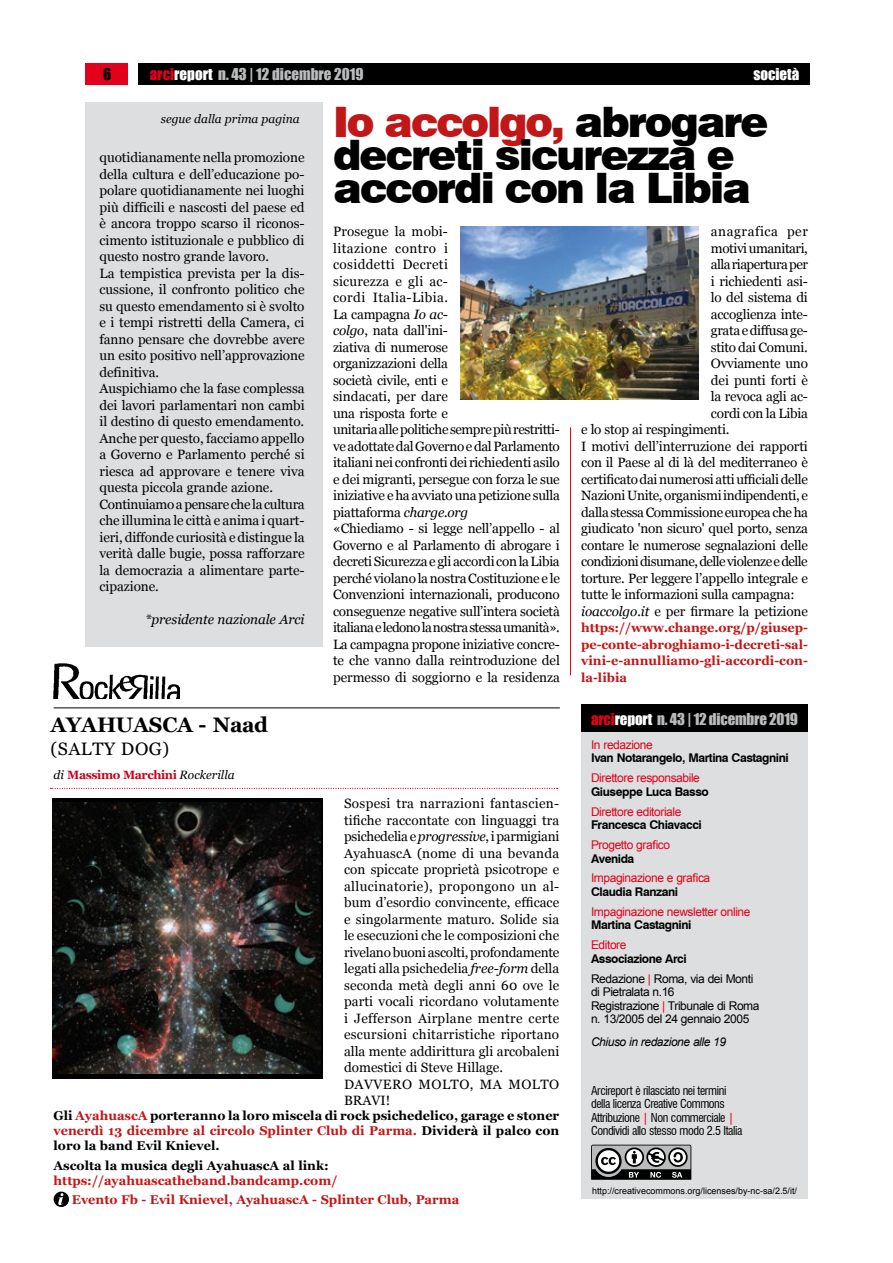
<style>
.page{position:relative;width:893px;height:1263px;background:#fff}
.page>*{position:absolute;margin:0;border:0;box-sizing:border-box;transform-origin:0 0}
.t1{font:900 42px/33px "Swiss 721 BT";letter-spacing:-.045em;color:#000}
.t2{font:700 21px "Georgia";letter-spacing:-.01em;color:#000}
.t3{font:18px "Georgia";color:#000}
.t4{font:15px "Impact";color:#b9bbbc}
.t5{font:15px "Impact";color:#fff}
.t6{font:15px "Impact";color:#000}
.t7{font:13.5px/16.5px "Georgia";letter-spacing:-.005em;color:#000}
.t8{font:13.5px "Georgia";letter-spacing:-.025em;color:#000}
.t9{font:13.5px "Georgia";letter-spacing:-.04em;color:#000}
.t10{font:italic 13.5px "Georgia";letter-spacing:-.005em;color:#000}
.t11{font:13.5px "Georgia";letter-spacing:-.03em;color:#000}
.t12{font:13.5px "Georgia";letter-spacing:.04em;color:#000}
.t13{font:700 12.75px/16.5px "Georgia";color:#c11718;text-align:justify}
.t14{font:700 12.75px/15px "Georgia";color:#000;text-align:justify}
.t15{font:12px "Arial";letter-spacing:-.035em;color:#e2001a}
.t16{font:700 12px "Swiss 721 BT";letter-spacing:-.035em;color:#000}
.t17{font:condensed 12px/13.5px "Swiss 721 BT";letter-spacing:-.035em;color:#000}
.t18{font:12px/13.5px "Arial";letter-spacing:-.035em;color:#000}
.t19{font:700 12px "Georgia";letter-spacing:-.035em;color:#c7001c}
.t20{font:italic 12px "Arial";letter-spacing:-.035em;color:#000}
.t21{font:italic 12px "Georgia";color:#000}
.t22{font:9px "Arial";color:#000}
.s1{color:#e2001a}
.s2{color:#fff}
.s3{color:#c11718}
.s4{font-style:italic}
.s5{font-weight:400;font-style:italic;color:#000}
</style>
<div class="page">
<div style="left:85px;top:64px;width:43px;height:21px;background:#e2001a"></div>
<div style="left:138px;top:64px;width:672px;height:21px;background:#000"></div>
<div style="left:85px;top:102px;width:237px;height:545px;background:#dddedf"></div>
<div style="left:581px;top:704px;width:227px;height:495px;background:#dddedf"></div>
<div style="left:581px;top:704px;width:227px;height:28px;background:#000"></div>
<svg style="left:591px;top:1145px;width:100px;height:35px"></svg>
<hr style="left:570px;top:427px;width:1px;height:248px;background:#e2001a">
<img style="left:54px;top:664px;width:126px;height:35px">
<div style="left:54px;top:1191px;width:15px;height:16px;background:#000;border-radius:50%"></div>
<svg style="left:58px;top:1193px;width:5px;height:12px"></svg>
<hr style="left:54px;top:707px;width:506px;height:1px;background:#000">
<svg style="left:50px;top:788px;width:508px;height:1px"></svg>
<div style="left:52px;top:798px;width:271px;height:281px;background:#000"></div>
<img style="left:52px;top:802px;width:269px;height:271px">
<img style="left:461px;top:226px;width:237px;height:173px">
<p class="t6" style="left:103px;top:62px;width:10px">6</p>
<p class="t4" style="left:150px;top:62px;width:215px"><span class="s1">arci</span><span class="s2">report</span> n. 43 | 12 dicembre 2019</p>
<p class="t5" style="left:753px;top:62px;width:48px">società</p>
<h1 class="t1" style="left:333px;top:105px;width:437px"><span class="s3">Io accolgo,</span> abrogare decreti sicurezza e accordi con la Libia</h1>
<p class="t7" style="left:333px;top:224px;width:228px">Prosegue la mobi-<br>litazione contro i<br>cosiddetti Decreti<br>sicurezza e gli ac-<br>cordi Italia-Libia.<br>La campagna <span class="s4">Io ac-<br>colgo</span>, nata dall'ini-<br>ziativa di numerose<br>organizzazioni della<br>società civile, enti e<br>sindacati, per dare<br>una risposta forte e<br>unitaria alle politiche sempre più restritti&shy;ve adottate dal Governo e dal Parlamento italiani nei confronti dei richiedenti asilo e dei migranti, persegue con forza le sue iniziative e ha avviato una petizione sulla piattaforma <span class="s4">charge.org<br></span>«Chiediamo - si legge nell’appello - al<br>Governo e al Parlamento di abrogare i decreti Sicurezza e gli accordi con la Libia perché violano la nostra Costituzione e le<br>Convenzioni internazionali, producono conseguenze negative sull’intera società italiana e ledono la nostra stessa umanità».<br>La campagna propone iniziative concre&shy;te che vanno dalla reintroduzione del permesso di soggiorno e la residenza</p>
<p class="t12" style="left:711px;top:224px;width:98px">anagrafica per</p>
<p class="t21" style="left:161px;top:111px;width:140px">segue dalla prima pagina</p>
<p class="t7" style="left:100px;top:150px;width:207px">quotidianamente nella promozione della cultura e dell’educazione po&shy;polare quotidianamente nei luoghi più difficili e nascosti del paese ed è ancora troppo scarso il riconos&shy;cimento istituzionale e pubblico di questo nostro grande lavoro.<br>La tempistica prevista per la dis&shy;cussione, il confronto politico che su questo emendamento si è svolto e i tempi ristretti della Camera, ci fanno pensare che dovrebbe avere un esito positivo nell’approvazione definitiva.<br>Auspichiamo che la fase complessa dei lavori parlamentari non cambi il destino di questo emendamento.<br>Anche per questo, facciamo appello a Governo e Parlamento perché si riesca ad approvare e tenere viva questa piccola grande azione.<br>Continuiamo a pensare che la cultura che illumina le città e anima i quart&shy;ieri, diffonde curiosità e distingue la verità dalle bugie, possa rafforzare la democrazia a alimentare parte&shy;cipazione.</p>
<p class="t10" style="left:145px;top:611px;width:161px">*presidente nazionale Arci</p>
<p class="t11" style="left:711px;top:240px;width:99px">motivi umanitari,</p>
<p class="t9" style="left:711px;top:257px;width:98px">alla riapertura per</p>
<p class="t7" style="left:711px;top:273px;width:98px">i richiedenti asi-</p>
<p class="t7" style="left:711px;top:290px;width:99px">lo del sistema di</p>
<p class="t7" style="left:711px;top:306px;width:99px">accoglienza inte-</p>
<p class="t8" style="left:711px;top:322px;width:99px">grata e diffusa ge-</p>
<p class="t7" style="left:711px;top:339px;width:99px">stito dai Comuni.</p>
<p class="t7" style="left:711px;top:356px;width:99px">Ovviamente uno</p>
<p class="t7" style="left:711px;top:372px;width:98px">dei punti forti è</p>
<p class="t7" style="left:711px;top:389px;width:99px">la revoca agli ac-</p>
<p class="t7" style="left:711px;top:405px;width:99px">cordi con la Libia</p>
<p class="t7" style="left:581px;top:422px;width:150px">e lo stop ai respingimenti.</p>
<p class="t7" style="left:581px;top:438px;width:228px">I motivi dell’interruzione dei rapporti</p>
<p class="t7" style="left:581px;top:455px;width:228px">con il Paese al di là del mediterraneo è</p>
<p class="t7" style="left:581px;top:471px;width:228px">certificato dai numerosi atti ufficiali delle</p>
<p class="t8" style="left:581px;top:487px;width:228px">Nazioni Unite, organismi indipendenti, e</p>
<p class="t8" style="left:581px;top:504px;width:228px">dalla stessa Commissione europea che ha</p>
<p class="t7" style="left:581px;top:521px;width:228px">giudicato 'non sicuro' quel porto, senza</p>
<p class="t7" style="left:581px;top:537px;width:228px">contare le numerose segnalazioni delle</p>
<p class="t9" style="left:581px;top:553px;width:228px">condizioni disumane, delle violenze e delle</p>
<p class="t7" style="left:581px;top:570px;width:228px">torture. Per leggere l’appello integrale e</p>
<p class="t7" style="left:581px;top:587px;width:215px">tutte le informazioni sulla campagna:</p>
<p class="t7" style="left:581px;top:603px;width:228px"><span class="s4">ioaccolgo.it</span> e per firmare la petizione</p>
<p class="t13" style="left:581px;top:620px;width:228px">https://www.change.org/p/giusep&shy;pe-conte-abroghiamo-i-decreti-sal&shy;vini-e-annulliamo-gli-accordi-con&shy;la-libia</p>
<h2 class="t2" style="left:50px;top:711px;width:219px">AYAHUASCA - Naad</h2>
<h3 class="t3" style="left:50px;top:737px;width:31px">(Salt</h3>
<h3 class="t3" style="left:104px;top:737px;width:67px">y Dog)</h3>
<p class="t19" style="left:54px;top:767px;width:183px"><span class="s5">di</span> Massimo Marchini <span class="s5">Rockerilla</span></p>
<p class="t7" style="left:344px;top:796px;width:217px">Sospesi tra narrazioni fantascien&shy;tifiche raccontate con linguaggi tra psichedelia e <span class="s4">progressive</span>, i parmigiani AyahuascA (nome di una bevanda con spiccate proprietà psicotrope e allucinatorie), propongono un al&shy;bum d’esordio convincente, efficace e singolarmente maturo. Solide sia le esecuzioni che le composizioni che rivelano buoni ascolti, profondamente legati alla psichedelia <span class="s4">free-form</span> della seconda metà degli anni 60 ove le parti vocali ricordano volutamente i Jefferson Airplane mentre certe escursioni chitarristiche riportano alla mente addirittura gli arcobaleni domestici di Steve Hillage.<br>DAVVERO MOLTO, MA MOLTO BRAVI!</p>
<p class="t14" style="left:54px;top:1108px;width:507px">Gli <span class="s3">AyahuascA</span> porteranno la loro miscela di rock psichedelico, garage e stoner <span class="s3">venerdì 13 dicembre al circolo Splinter Club di Parma.</span> Dividerà il palco con loro la band Evil Knievel.</p>
<p class="t14" style="left:54px;top:1158px;width:277px">Ascolta la musica degli AyahuascA al link:</p>
<p class="t13" style="left:72px;top:1171px;width:389px;line-height:19.2px;text-indent:-18px">https://ayahuascatheband.bandcamp.com/<br>Evento Fb - Evil Knievel, AyahuascA - Splinter Club, Parma</p>
<p class="t4" style="left:591px;top:707px;width:208px"><span class="s1">arci</span><span class="s2">report</span> n. 43 | 12 dicembre 2019</p>
<p class="t15" style="left:591px;top:737px;width:63px">In redazione</p>
<p class="t16" style="left:591px;top:751px;width:199px">Ivan Notarangelo, Martina Castagnini</p>
<p class="t15" style="left:591px;top:770px;width:110px">Direttore responsabile</p>
<p class="t16" style="left:591px;top:784px;width:119px">Giuseppe Luca Basso</p>
<p class="t15" style="left:591px;top:803px;width:92px">Direttore editoriale</p>
<p class="t16" style="left:591px;top:817px;width:112px">Francesca Chiavacci</p>
<p class="t15" style="left:591px;top:837px;width:81px">Progetto grafico</p>
<p class="t16" style="left:591px;top:851px;width:45px">Avenida</p>
<p class="t15" style="left:591px;top:870px;width:121px">Impaginazione e grafica</p>
<p class="t16" style="left:591px;top:884px;width:89px">Claudia Ranzani</p>
<p class="t15" style="left:591px;top:904px;width:161px">Impaginazione newsletter online</p>
<p class="t16" style="left:591px;top:918px;width:102px">Martina Castagnini</p>
<p class="t15" style="left:591px;top:937px;width:37px">Editore</p>
<p class="t16" style="left:591px;top:951px;width:97px">Associazione Arci</p>
<p class="t18" style="left:591px;top:972px;width:170px">Redazione <span class="s1">|</span> Roma, via dei Monti di Pietralata n.16<br>Registrazione <span class="s1">|</span> Tribunale di Roma n. 13/2005 del 24 gennaio 2005</p>
<p class="t20" style="left:591px;top:1033px;width:137px">Chiuso in redazione alle 19</p>
<p class="t17" style="left:591px;top:1083px;width:153px">Arcireport è rilasciato nei termini della licenza Creative Commons Attribuzione <span class="s1">|</span> Non commerciale <span class="s1">| </span>Condividi allo stesso modo 2.5 Italia</p>
<p class="t22" style="left:592px;top:1185px;width:207px">http://creativecommons.org/licenses/by-nc-sa/2.5/it/</p>
</div>
